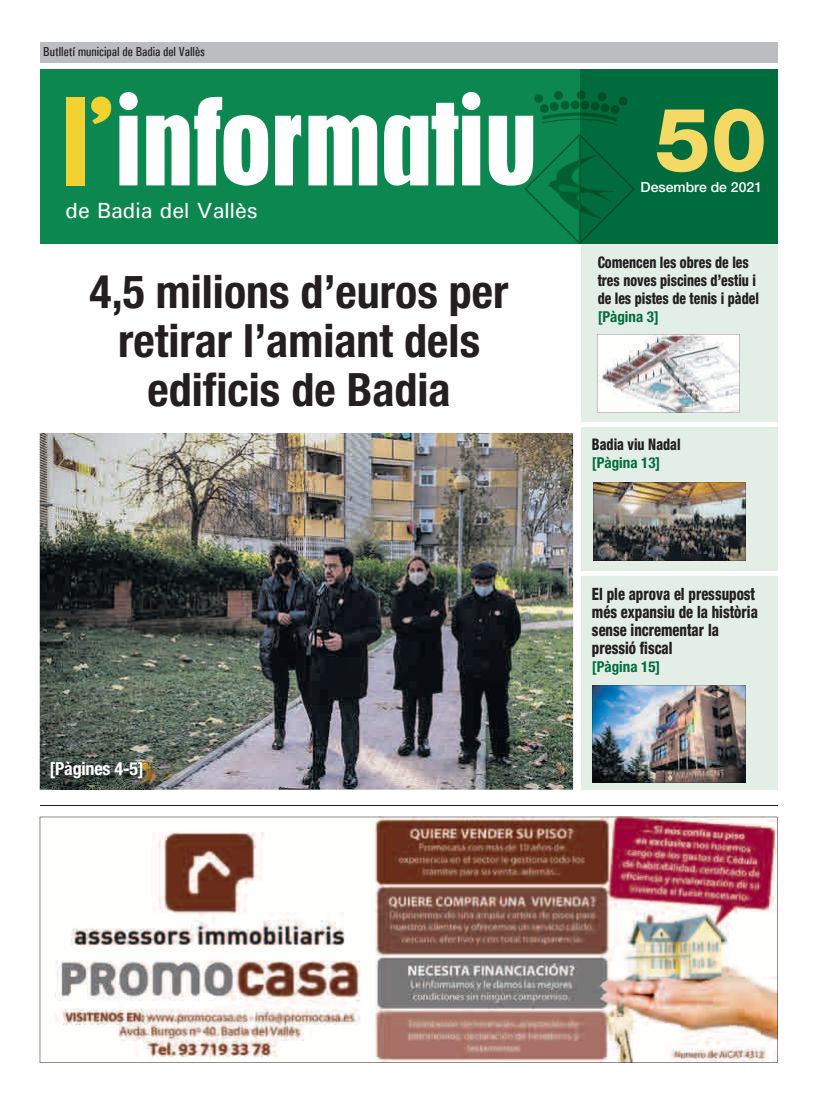
<style>
.page{position:relative;width:823px;height:1106px;background:#fff}
.page>*{position:absolute;margin:0;border:0;box-sizing:border-box;transform-origin:0 0}
.t1{font:98.9px "Pilsen Plakat";color:#fff}
.t2{font:700 condensed 46px/49px "Helvetica Neue LT Std";color:#231f20;text-align:center}
.t3{font:500 22px "Univers";color:#fff}
.t4{font:700 condensed 18px "Helvetica Neue LT Std";letter-spacing:-.01em;color:#fff}
.t5{font:800 condensed 17px/18px "Helvetica Neue LT Std";color:#231f20;scale:.85 1}
.t6{font:800 condensed 16px/18px "Helvetica Neue LT Std";color:#231f20;scale:.85 1}
.t7{font:700 condensed 15px "Helvetica Neue LT Std";color:#006b3d}
.t8{font:500 14px "Helvetica Neue LT Std";color:#fff}
.t9{font:500 condensed 13px "Univers";color:#231f20}
.s1{color:#f2d231}
.s2{font-family:"Helvetica Neue LT Std";font-weight:800;font-size:88.8px;color:#f4da65}
</style>
<div class="page">
<hr style="left:40px;top:805px;width:737px;height:1px;background:#231f20">
<img style="left:40px;top:816px;width:737px;height:246px">
<div style="left:579px;top:69px;width:198px;height:175px;background:#006b3d"></div>
<div style="left:40px;top:69px;width:539px;height:175px;background:#0d8750"></div>
<div style="left:40px;top:43px;width:737px;height:20px;background:#bcbdc0"></div>
<div style="left:580px;top:101px;width:9px;height:9px;background:#004e23;border-radius:50%"></div>
<div style="left:590px;top:102px;width:9px;height:9px;background:#004e23;border-radius:50%"></div>
<div style="left:539px;top:104px;width:9px;height:9px;background:#005f30;border-radius:50%"></div>
<div style="left:618px;top:97px;width:9px;height:8px;background:#004e23;border-radius:50%"></div>
<div style="left:597px;top:92px;width:9px;height:9px;background:#004e23;border-radius:50%"></div>
<svg style="left:577px;top:90px;width:8px;height:9px"></svg>
<div style="left:553px;top:91px;width:9px;height:9px;background:#005f30;border-radius:50%"></div>
<div style="left:600px;top:103px;width:9px;height:9px;background:#004e23;border-radius:50%"></div>
<div style="left:610px;top:105px;width:9px;height:9px;background:#004e23;border-radius:50%"></div>
<div style="left:560px;top:101px;width:9px;height:9px;background:#005f30;border-radius:50%"></div>
<div style="left:549px;top:102px;width:9px;height:9px;background:#005f30;border-radius:50%"></div>
<div style="left:570px;top:100px;width:9px;height:9px;background:#005f30;border-radius:50%"></div>
<svg style="left:541px;top:112px;width:76px;height:13px"></svg>
<svg style="left:524px;top:134px;width:110px;height:111px"></svg>
<div style="left:534px;top:94px;width:9px;height:9px;background:#005f30;border-radius:50%"></div>
<img style="left:40px;top:433px;width:532px;height:356px">
<div style="left:580px;top:244px;width:197px;height:545px;background:#e2eee6"></div>
<hr style="left:577px;top:423px;width:204px;height:4px;background:#fff">
<hr style="left:577px;top:571px;width:204px;height:4px;background:#fff">
<img style="left:52px;top:763px;width:103px;height:27px">
<img style="left:592px;top:685px;width:153px;height:97px">
<svg style="left:597px;top:334px;width:142px;height:78px"></svg>
<img style="left:593px;top:482px;width:152px;height:78px">
<p class="t9" style="left:43px;top:44px;width:163px">Butlletí municipal de Badia del Vallès</p>
<h1 class="t1" style="left:61px;top:61px;width:707px"><span class="s1">l'</span>informatiu <span class="s2">50</span></h1>
<p class="t8" style="left:640px;top:179px;width:123px">Desembre de 2021</p>
<h3 class="t3" style="left:66px;top:196px;width:193px">de Badia del Vallès</h3>
<h2 class="t2" style="left:90px;top:266px;width:420px">4,5 milions d’euros per retirar l’amiant dels edificis de Badia</h2>
<p class="t4" style="left:49px;top:758px;width:96px">[Pàgines 4-5]</p>
<p class="t6" style="left:597px;top:253px;width:191px">Comencen les obres de les tres noves piscines d’estiu i de les pistes de tenis i pàdel</p>
<p class="t7" style="left:597px;top:307px;width:63px">[Pàgina 3]</p>
<p class="t6" style="left:591px;top:435px;width:106px">Badia viu Nadal</p>
<p class="t7" style="left:591px;top:453px;width:70px">[Pàgina 13]</p>
<p class="t5" style="left:591px;top:584px;width:196px">El ple aprova el pressupost més expansiu de la història sense incrementar la pressió fiscal</p>
<p class="t7" style="left:591px;top:657px;width:70px">[Pàgina 15]</p>
</div>
